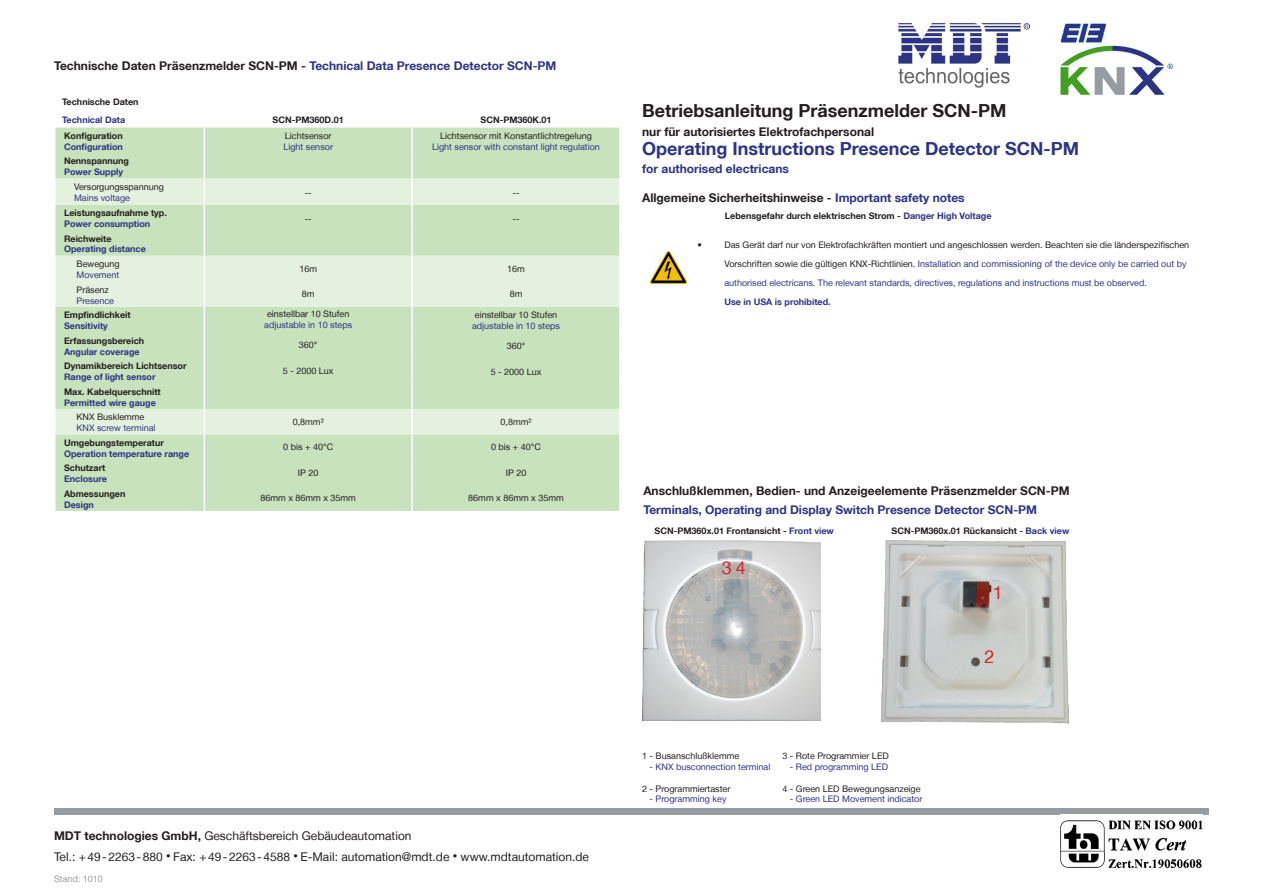
<style>
.page{position:relative;width:1263px;height:893px;background:#fff}
.page>*{position:absolute;margin:0;border:0;box-sizing:border-box;transform-origin:0 0}
.t1{font:700 18px "Helvetica Neue LT";color:#2d3484}
.t2{font:700 18px "Helvetica Neue LT";color:#231f20}
.t3{font:18px "Helvetica Neue LT";color:#d1232a}
.t4{font:700 12px/18.8px "Helvetica Neue LT";color:#231f20}
.t5{font:12px/21px "Helvetica Neue LT";color:#231f20}
.t6{font:700 12px "Helvetica Neue LT";color:#2d3484}
.td-data-centered{font:9px/18.8px "Helvetica Neue LT";color:#2d3484;text-align:center}
.td-data{font:700 9px/10.8px "Helvetica Neue LT";color:#231f20}
.td-data-centered-2{font:9px/10.8px "Helvetica Neue LT";color:#231f20;text-align:center}
.td-data-2{font:9px/10.8px "Helvetica Neue LT";color:#231f20}
.td-data-3{font:9px/10.8px "Helvetica Neue LT";color:#2d3484}
.td-data-4{font:700 9px/10.8px "Helvetica Neue LT";color:#2d3484}
.td-title{font:700 9px/18px "Helvetica Neue LT";color:#231f20}
.t7{font:9px "Helvetica Neue LT";color:#979ca2}
.s1{color:#2d3484}
.s2{color:#231f20}
.s3{font-weight:700}
.s4{font-size:9px}
</style>
<div class="page">
<div style="left:54px;top:808px;width:1155px;height:6px;background:#979ca2"></div>
<img style="left:1060px;top:820px;width:142px;height:49px">
<img style="left:881px;top:540px;width:188px;height:183px">
<img style="left:642px;top:540px;width:179px;height:181px">
<svg style="left:56px;top:127px;width:564px;height:384px;background:#cee6c6"></svg>
<hr style="left:411px;top:485px;width:2px;height:26px;background:#fff">
<img style="left:899px;top:24px;width:131px;height:64px">
<img style="left:1061px;top:24px;width:112px;height:72px">
<img style="left:651px;top:252px;width:35px;height:31px">
<p class="t4" style="left:54px;top:56px;width:504px">Technische Daten Präsenzmelder SCN-PM - <span class="s1">Technical Data Presence Detector SCN-PM</span></p>
<p class="td-title" style="left:62px;top:93px;width:78px">Technische Daten<br><span class="s1">Technical Data</span></p>
<p class="td-title" style="left:273px;top:111px;width:73px">SCN-PM360D.01</p>
<p class="td-title" style="left:480px;top:111px;width:73px">SCN-PM360K.01</p>
<p class="td-data" style="left:64px;top:130px;width:60px">Konfiguration<br><span class="s1">Configuration</span></p>
<p class="td-data-centered-2" style="left:285px;top:130px;width:48px">Lichtsensor</p>
<p class="td-data-centered" style="left:283px;top:137px;width:51px">Light sensor</p>
<p class="td-data-centered" style="left:432px;top:130px;width:169px;line-height:10.8px"><span class="s2">Lichtsensor mit Konstantlichtregelung<br></span>Light sensor with constant light regulation</p>
<p class="td-data" style="left:64px;top:156px;width:66px">Nennspannung<br><span class="s1">Power Supply</span></p>
<p class="td-data-2" style="left:74px;top:182px;width:91px">Versorgungsspannung<br><span class="s1">Mains voltage</span></p>
<p class="td-data-centered-2" style="left:305px;top:187px;width:9px">--</p>
<p class="td-data-centered-2" style="left:512px;top:187px;width:9px">--</p>
<p class="td-data" style="left:64px;top:207px;width:104px">Leistungsaufnahme typ.<br><span class="s1">Power consumption</span></p>
<p class="td-data-centered-2" style="left:305px;top:213px;width:9px">--</p>
<p class="td-data-centered-2" style="left:512px;top:213px;width:9px">--</p>
<p class="td-data" style="left:64px;top:233px;width:49px">Reichweite</p>
<p class="td-data-4" style="left:64px;top:244px;width:83px">Operating distance</p>
<p class="td-data-2" style="left:77px;top:258px;width:44px">Bewegung<br><span class="s1">Movement</span></p>
<p class="td-data-centered-2" style="left:299px;top:263px;width:19px">16m</p>
<p class="td-data-centered-2" style="left:507px;top:263px;width:19px">16m</p>
<p class="td-data-3" style="left:77px;top:284px;width:39px"><span class="s2">Präsenz<br></span>Presence</p>
<p class="td-data-centered-2" style="left:302px;top:289px;width:14px">8m</p>
<p class="td-data-centered-2" style="left:510px;top:289px;width:14px">8m</p>
<p class="td-data" style="left:64px;top:309px;width:68px">Empfindlichkeit<br><span class="s1">Sensitivity</span></p>
<p class="td-data-centered-2" style="left:264px;top:309px;width:90px">einstellbar 10 Stufen <span class="s1">adjustable in 10 steps</span></p>
<p class="td-data-centered-2" style="left:472px;top:309px;width:90px">einstellbar 10 Stufen <span class="s1">adjustable in 10 steps</span></p>
<p class="td-data" style="left:64px;top:335px;width:82px">Erfassungsbereich<br><span class="s1">Angular coverage</span></p>
<p class="td-data-centered-2" style="left:299px;top:340px;width:20px">360°</p>
<p class="td-data-centered-2" style="left:507px;top:340px;width:20px">360°</p>
<p class="td-data" style="left:64px;top:360px;width:124px">Dynamikbereich Lichtsensor<br><span class="s1">Range of light sensor</span></p>
<p class="td-data-centered-2" style="left:283px;top:365px;width:52px">5 - 2000 Lux</p>
<p class="td-data-centered-2" style="left:491px;top:366px;width:52px">5 - 2000 Lux</p>
<p class="td-data" style="left:64px;top:386px;width:98px">Max. Kabelquerschnitt<br><span class="s1">Permitted wire gauge</span></p>
<p class="td-data-3" style="left:77px;top:412px;width:81px"><span class="s2">KNX Busklemme<br></span>KNX screw terminal</p>
<p class="td-data-centered-2" style="left:293px;top:416px;width:32px">0,8mm²</p>
<p class="td-data-centered-2" style="left:501px;top:416px;width:32px">0,8mm²</p>
<p class="td-data-4" style="left:64px;top:437px;width:127px"><span class="s2">Umgebungstemperatur<br></span>Operation temperature range</p>
<p class="td-data-centered-2" style="left:283px;top:442px;width:51px">0 bis + 40°C</p>
<p class="td-data-centered-2" style="left:491px;top:442px;width:51px">0 bis + 40°C</p>
<p class="td-data" style="left:64px;top:462px;width:44px">Schutzart<br><span class="s1">Enclosure</span></p>
<p class="td-data-centered-2" style="left:298px;top:467px;width:22px">IP 20</p>
<p class="td-data-centered-2" style="left:506px;top:467px;width:22px">IP 20</p>
<p class="td-data" style="left:64px;top:488px;width:63px">Abmessungen<br><span class="s1">Design</span></p>
<p class="td-data-centered-2" style="left:260px;top:493px;width:97px">86mm x 86mm x 35mm</p>
<p class="td-data-centered-2" style="left:468px;top:493px;width:97px">86mm x 86mm x 35mm</p>
<p class="t5" style="left:54px;top:825px;width:537px"><span class="s3">MDT technologies GmbH,</span> Geschäftsbereich Gebäudeautomation<br>Tel.: +49-2263-880 <span class="s4">•</span> Fax: +49-2263-4588 <span class="s4">•</span> E-Mail: automation@mdt.de <span class="s4">•</span> www.mdtautomation.de</p>
<p class="t7" style="left:54px;top:873px;width:50px">Stand: 1010</p>
<p class="t2" style="left:642px;top:99px;width:366px">Betriebsanleitung Präsenzmelder SCN-PM</p>
<p class="t4" style="left:642px;top:122px;width:233px">nur für autorisiertes Elektrofachpersonal</p>
<p class="t1" style="left:642px;top:137px;width:439px">Operating Instructions Presence Detector SCN-PM</p>
<p class="t6" style="left:642px;top:162px;width:148px">for authorised electricans</p>
<p class="t4" style="left:642px;top:188px;width:324px">Allgemeine Sicherheitshinweise - <span class="s1">Important safety notes</span></p>
<p class="td-data" style="left:725px;top:210px;width:268px">Lebensgefahr durch elektrischen Strom - <span class="s1">Danger High Voltage</span></p>
<p class="td-data-centered-2" style="left:697px;top:240px;width:6px">•</p>
<p class="td-data-centered" style="left:724px;top:236px;width:466px;text-align:left"><span class="s2">Das Gerät darf nur von Elektrofachkräften montiert und angeschlossen werden. Beachten sie die länderspezifischen Vorschriften sowie die gültigen KNX-Richtlinien.</span> Installation and commissioning of the device only be carried out by authorised electricans. The relevant standards, directives, regulations and instructions must be observed.<br><span class="s3">Use in USA is prohibited.</span></p>
<p class="t4" style="left:643px;top:482px;width:428px">Anschlußklemmen, Bedien- und Anzeigeelemente Präsenzmelder SCN-PM<br><span class="s1">Terminals, Operating and Display Switch Presence Detector SCN-PM</span></p>
<p class="td-data" style="left:655px;top:525px;width:181px">SCN-PM360x.01 Frontansicht - <span class="s1">Front view</span></p>
<p class="td-data" style="left:891px;top:525px;width:179px">SCN-PM360x.01 Rückansicht - <span class="s1">Back view</span></p>
<p class="t3" style="left:722px;top:557px;width:25px">34</p>
<p class="td-data-2" style="left:642px;top:750px;width:99px">1 - Busanschlußklemme</p>
<p class="td-data-3" style="left:650px;top:761px;width:122px">- KNX busconnection terminal</p>
<p class="td-data-2" style="left:642px;top:783px;width:90px">2 - Programmiertaster</p>
<p class="td-data-3" style="left:650px;top:794px;width:78px">- Programming key</p>
<p class="td-data-2" style="left:782px;top:750px;width:108px">3 - Rote Programmier LED</p>
<p class="td-data-3" style="left:790px;top:761px;width:100px">- Red programming LED</p>
<p class="td-data-2" style="left:782px;top:783px;width:140px">4 - Green LED Bewegungsanzeige</p>
<p class="td-data-3" style="left:790px;top:794px;width:134px">- Green LED Movement indicator</p>
<p class="t3" style="left:993px;top:582px;width:12px">1</p>
<p class="t3" style="left:984px;top:646px;width:12px">2</p>
</div>
